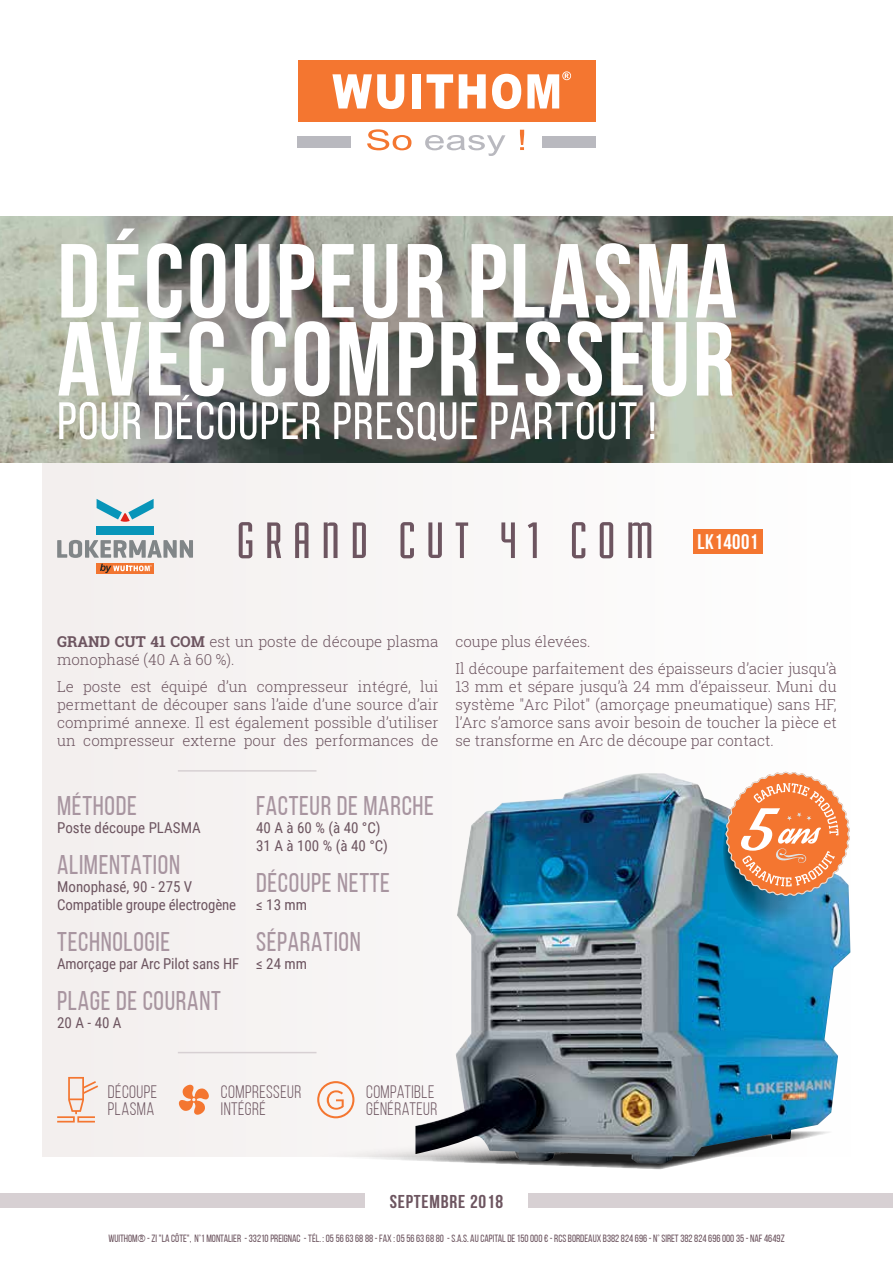
<style>
.page{position:relative;width:893px;height:1263px;background:#fff}
.page>*{position:absolute;margin:0;border:0;box-sizing:border-box;transform-origin:0 0}
.t1{font:700 105px/78px "Bebas Neue";letter-spacing:.025em;color:#fff}
.t2{font:54px "Fairview Small Caps";letter-spacing:.2em;color:#6d5560}
.t3{font:52.5px "Bebas Neue";letter-spacing:.025em;color:#fff}
.t4{font:27px "Bebas Neue";letter-spacing:.025em;color:#a895a0}
.t5{font:700 21px "Bebas Neue";letter-spacing:.025em;color:#fff}
.t6{font:700 18.6px "Bebas Neue";letter-spacing:.04em;color:#6d5560;scale:1.05 1}
.t7{font:18px/16.5px "Bebas Neue";letter-spacing:.025em;color:#6d5560}
.t8{font:300 15px/18px "Roboto Slab";color:#6d5560}
.t9{font:15px/18px "Roboto Condensed";letter-spacing:-.01em;color:#6d5560}
.t10{font:10.5px "Bebas Neue";color:#6d5560}
.s1{font-weight:700}
</style>
<div class="page">
<div style="left:0;top:1193px;width:364px;height:15px;background:#d7d0d3"></div>
<div style="left:528px;top:1193px;width:365px;height:15px;background:#d7d0d3"></div>
<img style="left:0;top:216px;width:893px;height:246px">
<div style="left:298px;top:60px;width:297px;height:62px;background:#f47630"></div>
<svg style="left:332px;top:74px;width:72px;height:35px"></svg>
<div style="left:412px;top:74px;width:9px;height:34px;background:#fff"></div>
<svg style="left:427px;top:74px;width:26px;height:34px"></svg>
<svg style="left:459px;top:74px;width:27px;height:34px"></svg>
<svg style="left:492px;top:74px;width:29px;height:35px"></svg>
<svg style="left:527px;top:71px;width:44px;height:37px"></svg>
<svg style="left:367px;top:129px;width:44px;height:21px"></svg>
<svg style="left:425px;top:135px;width:80px;height:21px"></svg>
<svg style="left:520px;top:130px;width:4px;height:20px"></svg>
<div style="left:298px;top:137px;width:53px;height:11px;background:#b9b9bf"></div>
<div style="left:542px;top:137px;width:53px;height:11px;background:#b9b9bf"></div>
<div style="left:43px;top:463px;width:808px;height:694px;background:#f3efee"></div>
<hr style="left:178px;top:770px;width:138px;height:2px;background:#d7d0d3">
<hr style="left:178px;top:1052px;width:138px;height:1px;background:#d7d0d3">
<svg style="left:57px;top:540px;width:136px;height:18px"></svg>
<div style="left:97px;top:526px;width:57px;height:8px;background:#0895b9"></div>
<svg style="left:97px;top:499px;width:57px;height:23px"></svg>
<div style="left:97px;top:563px;width:57px;height:10px;background:#f27531"></div>
<svg style="left:100px;top:564px;width:52px;height:9px"></svg>
<svg style="left:369px;top:1152px;width:315px;height:17px"></svg>
<img style="left:415px;top:773px;width:435px;height:391px">
<svg style="left:723px;top:778px;width:98px;height:144px"></svg>
<svg style="left:726px;top:772px;width:124px;height:124px"></svg>
<div style="left:693px;top:529px;width:69px;height:25px;background:#f47630"></div>
<svg style="left:317px;top:1081px;width:37px;height:37px"></svg>
<svg style="left:57px;top:1077px;width:41px;height:45px"></svg>
<svg style="left:179px;top:1085px;width:30px;height:30px"></svg>
<h1 class="t1" style="left:57px;top:241px;width:681px">DÉCOUPEUR PLASMA<br>AVEC COMPRESSEUR</h1>
<h3 class="t3" style="left:57px;top:392px;width:601px">POUR DÉCOUPER PRESQUE PARTOUT !</h3>
<h2 class="t2" style="left:237px;top:513px;width:418px">GRAND CUT 41 COM</h2>
<h3 class="t5" style="left:698px;top:531px;width:62px">LK14001</h3>
<p class="t8" style="left:57px;top:632px;width:383px"><span class="s1">GRAND CUT 41 COM</span> est un poste de découpe plasma monophasé (40 A à 60 %).</p>
<p class="t8" style="left:57px;top:677px;width:383px;text-align:justify">Le poste est équipé d’un compresseur intégré, lui permettant de découper sans l’aide d’une source d’air comprimé annexe. Il est également possible d’utiliser un compresseur externe pour des performances de</p>
<h3 class="t4" style="left:57px;top:791px;width:81px">MÉTHODE</h3>
<p class="t9" style="left:57px;top:818px;width:145px">Poste découpe PLASMA</p>
<h3 class="t4" style="left:57px;top:850px;width:124px">ALIMENTATION</h3>
<p class="t9" style="left:57px;top:877px;width:180px">Monophasé, 90 - 275 V<br>Compatible groupe électrogène</p>
<h3 class="t4" style="left:57px;top:927px;width:115px">TECHNOLOGIE</h3>
<p class="t9" style="left:57px;top:954px;width:183px">Amorçage par Arc Pilot sans HF</p>
<h3 class="t4" style="left:57px;top:986px;width:165px">PLAGE DE COURANT</h3>
<p class="t9" style="left:57px;top:1013px;width:66px">20 A - 40 A</p>
<h3 class="t4" style="left:256px;top:791px;width:179px">FACTEUR DE MARCHE</h3>
<p class="t9" style="left:256px;top:818px;width:133px">40 A à 60 % (à 40 °C)<br>31 A à 100 % (à 40 °C)</p>
<h3 class="t4" style="left:256px;top:868px;width:135px">DÉCOUPE NETTE</h3>
<p class="t9" style="left:256px;top:895px;width:52px">≤ 13 mm</p>
<h3 class="t4" style="left:256px;top:927px;width:106px">SÉPARATION</h3>
<p class="t9" style="left:256px;top:954px;width:52px">≤ 24 mm</p>
<p class="t8" style="left:455px;top:628px;width:383px;line-height:26.5px">coupe plus élevées.<br>Il découpe parfaitement des épaisseurs d’acier jusqu’à</p>
<p class="t8" style="left:455px;top:677px;width:383px;text-align:justify">13 mm et sépare jusqu’à 24 mm d’épaisseur. Muni du système "Arc Pilot" (amorçage pneumatique) sans HF, l’Arc s’amorce sans avoir besoin de toucher la pièce et se transforme en Arc de découpe par contact.</p>
<p class="t7" style="left:108px;top:1084px;width:51px">DÉCOUPE<br>PLASMA</p>
<p class="t7" style="left:221px;top:1084px;width:82px">COMPRESSEUR<br>INTÉGRÉ</p>
<p class="t7" style="left:366px;top:1084px;width:73px">COMPATIBLE<br>GÉNÉRATEUR</p>
<p class="t6" style="left:390px;top:1191px;width:110px">SEPTEMBRE 2018</p>
<p class="t10" style="left:108px;top:1233px;width:678px">WUITHOM® - ZI "LA CÔTE", N°1 MONTALIER - 33210 PREIGNAC - TÉL. : 05 56 63 68 88 - FAX : 05 56 63 68 80 - S.A.S. AU CAPITAL DE 150 000 € - RCS BORDEAUX B382 824 696 - N° SIRET 382 824 696 000 35 - NAF 4649Z</p>
</div>
